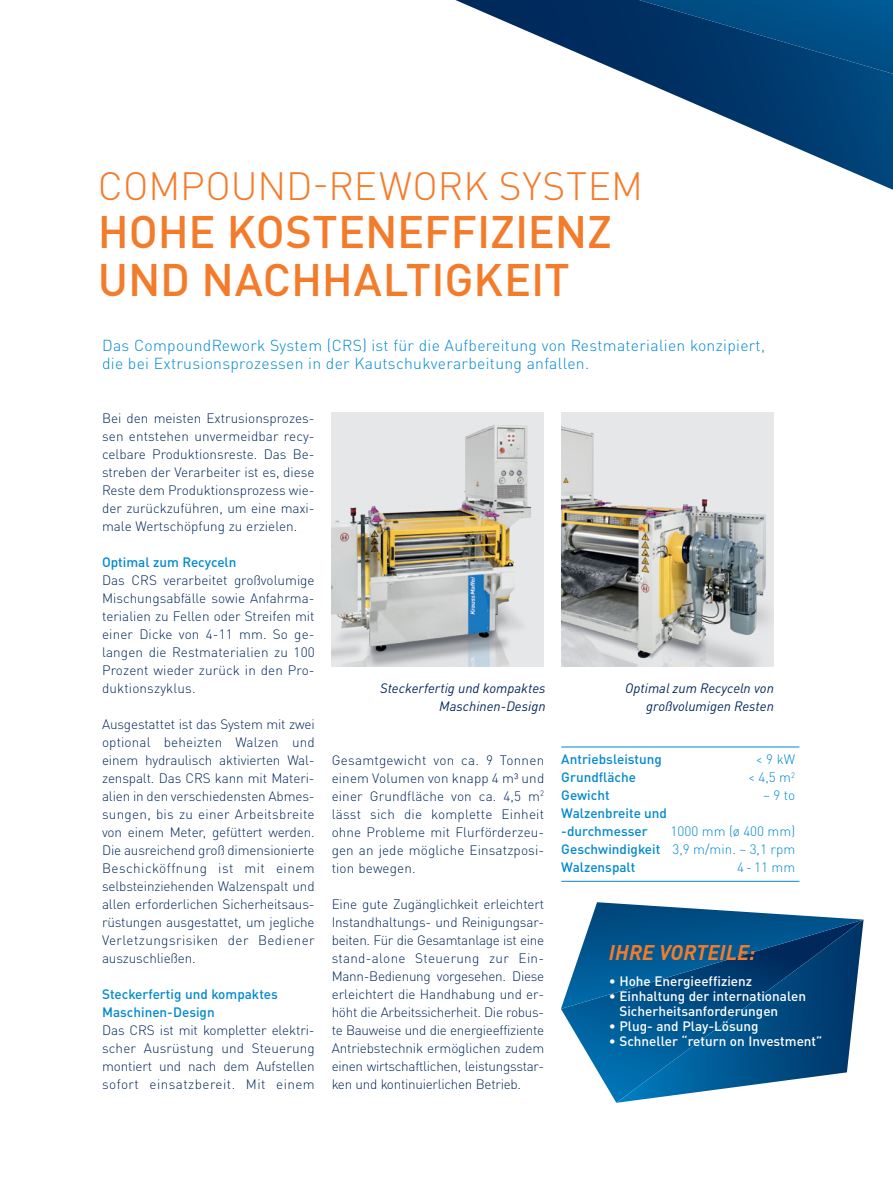
<style>
.page{position:relative;width:893px;height:1191px;background:#fff}
.page>*{position:absolute;margin:0;border:0;box-sizing:border-box;transform-origin:0 0}
.t1{font:500 45px/48px "DIN Pro";color:#f47b2a}
.t2{font:300 39px "DIN Pro";color:#f47b2a}
.t3{font:italic 700 21px "DIN Pro";color:#f47b2a}
.t4{font:300 15.75px/18px "DIN Pro";letter-spacing:.02em;color:#0089cf}
.t5{font:300 13.5px/18px "DIN Pro";letter-spacing:.005em;color:#00285b;text-align:justify}
.t6{font:500 13.5px "DIN Pro";color:#fff}
.t7{font:500 13.5px/18px "DIN Pro";color:#0089cf}
.t8{font:italic 13.5px/18px "DIN Pro";color:#00285b;text-align:right}
.t9{font:300 13.5px/18px "DIN Pro";color:#0089cf;text-align:justify}
.s1{font-weight:500}
</style>
<div class="page">
<svg style="left:455px;top:0;width:438px;height:190px"></svg>
<img style="left:332px;top:412px;width:212px;height:254px">
<img style="left:561px;top:412px;width:213px;height:254px">
<svg style="left:561px;top:1008px;width:55px;height:94px"></svg>
<svg style="left:561px;top:902px;width:292px;height:106px"></svg>
<svg style="left:616px;top:919px;width:248px;height:183px;background:#1d6293"></svg>
<hr style="left:561px;top:746px;width:238px;height:1px;background:#0089cf">
<hr style="left:561px;top:881px;width:238px;height:1px;background:#0089cf">
<h2 class="t2" style="left:98px;top:156px;width:547px">COMPOUND-REWORK SYSTEM</h2>
<h1 class="t1" style="left:98px;top:203px;width:516px">HOHE KOSTENEFFIZIENZ<br>UND NACHHALTIGKEIT</h1>
<p class="t4" style="left:102px;top:334px;width:665px">Das CompoundRework System (CRS) ist für die Aufbereitung von Restmaterialien konzipiert, die bei Extrusionsprozessen in der Kautschukverarbeitung anfallen.</p>
<p class="t5" style="left:102px;top:407px;width:214px">Bei den meisten Extrusionsprozes&shy;sen entstehen unvermeidbar recy&shy;celbare Produktionsreste. Das Be&shy;streben der Verarbeiter ist es, diese Reste dem Produktionsprozess wie&shy;der zurückzuführen, um eine maxi&shy;male Wertschöpfung zu erzielen.</p>
<p class="t7" style="left:102px;top:551px;width:136px">Optimal zum Recyceln</p>
<p class="t5" style="left:102px;top:569px;width:214px">Das CRS verarbeitet großvolumige Mischungsabfälle sowie Anfahrma&shy;terialien zu Fellen oder Streifen mit einer Dicke von 4-11 mm. So ge&shy;langen die Restmaterialien zu 100<br>Prozent wieder zurück in den Pro&shy;duktionszyklus.</p>
<p class="t5" style="left:102px;top:713px;width:214px">Ausgestattet ist das System mit zwei optional beheizten Walzen und einem hydraulisch aktivierten Wal&shy;zenspalt. Das CRS kann mit Materi&shy;alien in den verschiedensten Abmes&shy;sungen, bis zu einer Arbeitsbreite von einem Meter, gefüttert werden.<br>Die ausreichend groß dimensionierte Beschicköffnung ist mit einem selbsteinziehenden Walzenspalt und allen erforderlichen Sicherheitsaus&shy;rüstungen ausgestattet, um jegliche Verletzungsrisiken der Bediener auszuschließen.</p>
<p class="t7" style="left:102px;top:983px;width:177px">Steckerfertig und kompaktes<br>Maschinen-Design</p>
<p class="t5" style="left:102px;top:1019px;width:214px">Das CRS ist mit kompletter elektri&shy;scher Ausrüstung und Steuerung montiert und nach dem Aufstellen sofort einsatzbereit. Mit einem</p>
<p class="t8" style="left:380px;top:677px;width:167px">Steckerfertig und kompaktes<br>Maschinen-Design</p>
<p class="t8" style="left:625px;top:677px;width:150px">Optimal zum Recyceln von großvolumigen Resten</p>
<p class="t5" style="left:332px;top:749px;width:214px">Gesamtgewicht von ca. 9 Tonnen einem Volumen von knapp 4 m³ und einer Grundfläche von ca. 4,5 m<sup>2 </sup>lässt sich die komplette Einheit ohne Probleme mit Flurförderzeu&shy;gen an jede mögliche Einsatzposi&shy;tion bewegen.</p>
<p class="t5" style="left:332px;top:893px;width:214px">Eine gute Zugänglichkeit erleichtert Instandhaltungs- und Reinigungsar&shy;beiten. Für die Gesamtanlage ist eine stand-alone Steuerung zur Ein-Mann-Bedienung vorgesehen. Diese erleichtert die Handhabung und er&shy;höht die Arbeitssicherheit. Die robus&shy;te Bauweise und die energieeffiziente Antriebstechnik ermöglichen zudem einen wirtschaftlichen, leistungsstar&shy;ken und kontinuierlichen Betrieb.</p>
<p class="t7" style="left:561px;top:749px;width:102px">Antriebsleistung</p>
<p class="t9" style="left:756px;top:749px;width:41px">&lt; 9 kW</p>
<p class="t7" style="left:561px;top:767px;width:76px">Grundfläche</p>
<p class="t9" style="left:748px;top:767px;width:49px">&lt; 4,5 m<sup>2</sup></p>
<p class="t7" style="left:561px;top:785px;width:50px">Gewicht</p>
<p class="t9" style="left:763px;top:785px;width:34px">~ 9 to</p>
<p class="t7" style="left:561px;top:803px;width:107px">Walzenbreite und -durchmesser</p>
<p class="t9" style="left:561px;top:821px;width:235px;text-indent:109px">1000 mm (ø 400 mm)<br><span class="s1">Geschwindigkeit</span> 3,9 m/min. ~ 3,1 rpm <span class="s1">Walzenspalt</span></p>
<p class="t9" style="left:737px;top:857px;width:59px">4 - 11 mm</p>
<h3 class="t3" style="left:609px;top:934px;width:148px">IHRE VORTEILE:</h3>
<p class="t6" style="left:609px;top:970px;width:145px">∙ Hohe Energieeffizienz</p>
<p class="t6" style="left:609px;top:985px;width:199px">∙ Einhaltung der internationalen</p>
<p class="t6" style="left:619px;top:1000px;width:160px">Sicherheitsanforderungen</p>
<p class="t6" style="left:609px;top:1015px;width:151px">∙ Plug- and Play-Lösung</p>
<p class="t6" style="left:609px;top:1030px;width:215px">∙ Schneller “return on Investment”</p>
</div>
